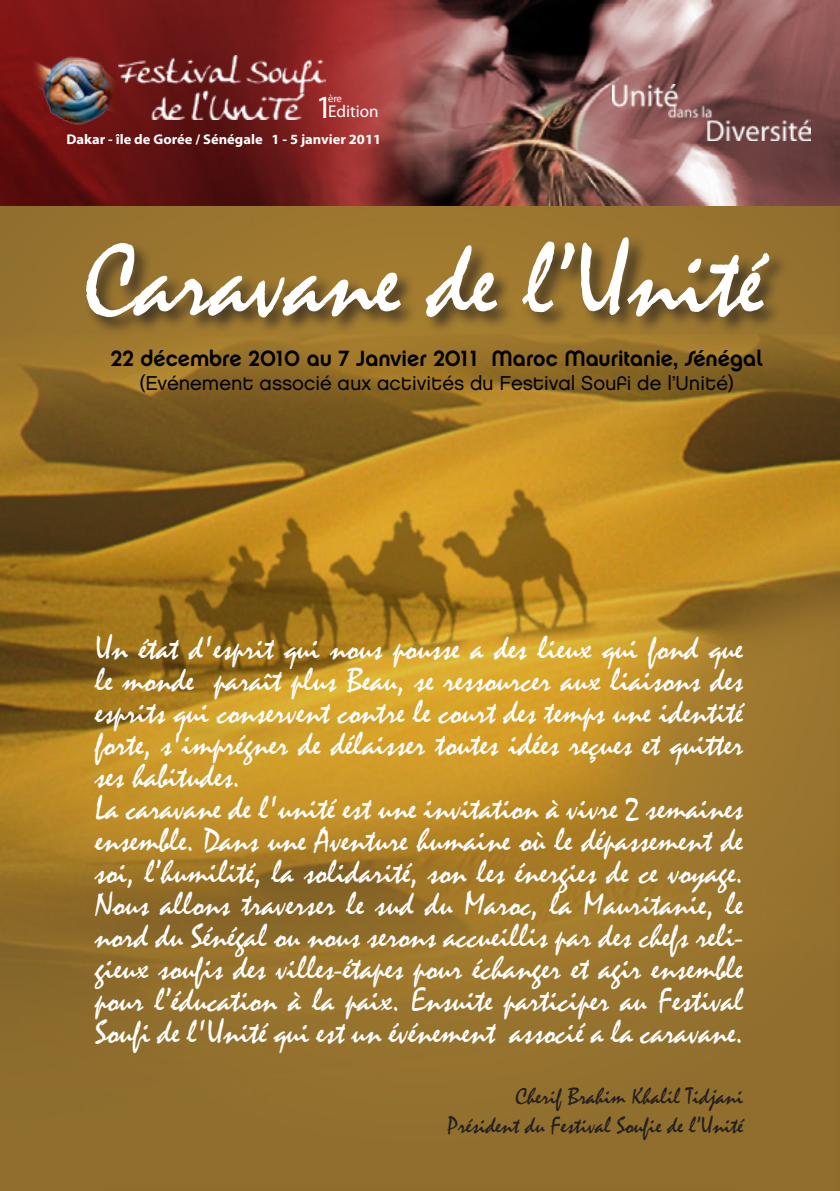
<style>
.page{position:relative;width:840px;height:1191px;background:#fff}
.page>*{position:absolute;margin:0;border:0;box-sizing:border-box;transform-origin:0 0}
.t1{font:106.6px "Mistral";color:#fff}
.t2{font:34px/32px "Mistral";color:#fff;text-align:justify}
.t3{font:32.4px "Myriad Pro";color:#fff}
.t4{font:24px "Mistral";color:#231f20}
.t5{font:22px "Chalet New York Nineteen Seventy";color:#000}
.t6{font:20px "Chalet London Nineteen Eighty";color:#000}
.t7{font:17px "Myriad Pro";color:#fff}
.t8{font:700 14px "Myriad Pro";color:#fff}
.t9{font:10.8px "Myriad Pro";color:#fff}
</style>
<div class="page">
<img style="left:0;top:205px;width:839px;height:985px">
<img style="left:0;top:0;width:839px;height:205px">
<div style="left:83px;top:235px;width:704px;height:101px;background:#231f20;opacity:.75"></div>
<img style="left:25px;top:54px;width:103px;height:71px">
<img style="left:612px;top:85px;width:198px;height:55px">
<img style="left:118px;top:56px;width:207px;height:64px">
<p class="t3" style="left:315px;top:88px;width:18px">1</p>
<p class="t9" style="left:328px;top:92px;width:15px">ère</p>
<p class="t7" style="left:328px;top:101px;width:52px">Edition</p>
<p class="t8" style="left:66px;top:130px;width:316px">Dakar - île de Gorée / Sénégale 1 - 5 janvier 2011</p>
<p class="t1" style="left:85px;top:222px;width:680px">Caravane de l’Unité</p>
<p class="t5" style="left:111px;top:345px;width:653px">22 décembre 2010 au 7 Janvier 2011 Maroc Mauritanie, Sénégal</p>
<p class="t6" style="left:139px;top:371px;width:596px">(Evénement associé aux activités du Festival Soufi de l’Unité)</p>
<p class="t2" style="left:95px;top:633px;width:649px">Un état d'esprit qui nous pousse a des lieux qui fond que le monde paraît plus Beau, se ressourcer aux liaisons des esprits qui conservent contre le court des temps une identité forte, s'imprégner de délaisser toutes idées reçues et quitter ses habitudes.</p>
<p class="t2" style="left:95px;top:793px;width:649px">La caravane de l'unité est une invitation à vivre 2 semaines ensemble. Dans une Aventure humaine où le dépassement de soi, l’humilité, la solidarité, son les énergies de ce voyage.<br>Nous allons traverser le sud du Maroc, la Mauritanie, le nord du Sénégal ou nous serons accueillis par des chefs reli&shy;gieux soufis des villes-étapes pour échanger et agir ensemble pour l’éducation à la paix. Ensuite participer au Festival Soufi de l'Unité qui est un événement associé a la caravane.</p>
<p class="t4" style="left:515px;top:1082px;width:229px">Cherif Brahim Khalil Tidjani</p>
<p class="t4" style="left:447px;top:1111px;width:297px">Président du Festival Soufie de l’Unité</p>
</div>
